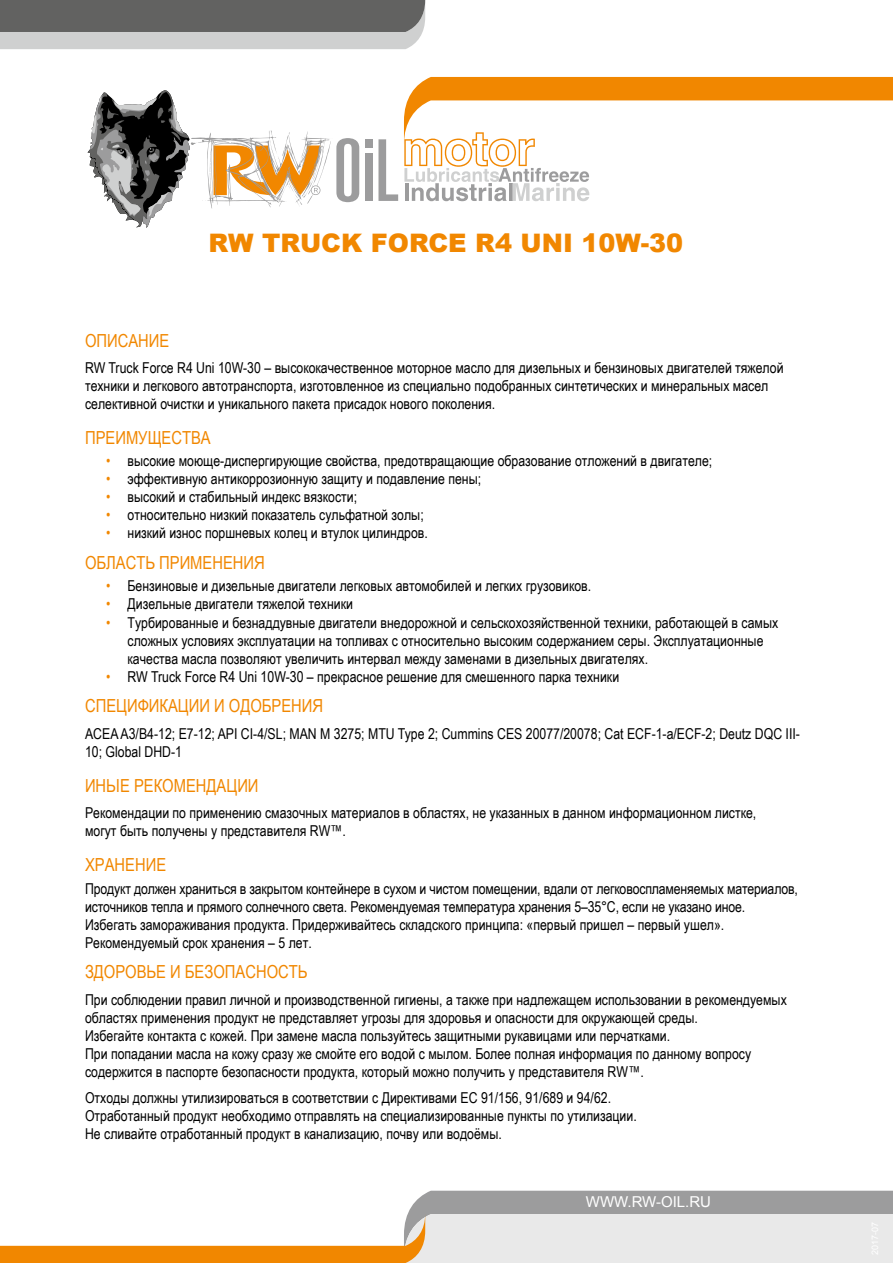
<style>
.page{position:relative;width:893px;height:1263px;background:#fff}
.page>*{position:absolute;margin:0;border:0;box-sizing:border-box;transform-origin:0 0}
.t1{font:900 25.5px "Arial";color:#f18700}
.t2{font:18px "Arial Narrow";color:#f18700}
.t3{font:15px/18px "Arial Narrow";color:#000}
.t4{font:15px "Arial";color:#fff}
.s1{color:#f18700}
</style>
<div class="page">
<svg style="left:0;top:1191px;width:893px;height:72px"></svg>
<svg style="left:88px;top:90px;width:271px;height:138px"></svg>
<svg style="left:378px;top:139px;width:20px;height:62px"></svg>
<div style="left:365px;top:139px;width:8px;height:9px;background:#9c9c9d"></div>
<div style="left:365px;top:153px;width:8px;height:48px;background:#9c9c9d"></div>
<svg style="left:404px;top:77px;width:489px;height:124px"></svg>
<svg style="left:0;top:0;width:425px;height:49px;background:#888988"></svg>
<h1 class="t1" style="left:208px;top:224px;width:476px">RW TRUCK FORCE R4 UNI 10W-30</h1>
<p class="t2" style="left:85px;top:327px;width:86px">Описание</p>
<p class="t3" style="left:85px;top:358px;width:700px">RW Truck Force R4 Uni 10W-30 – высококачественное моторное масло для дизельных и бензиновых двигателей тяжелой техники и легкового автотранспорта, изготовленное из специально подобранных синтетических и минеральных масел селективной очистки и уникального пакета присадок нового поколения.</p>
<p class="t2" style="left:85px;top:425px;width:127px">Преимущества</p>
<p class="t3" style="left:106px;top:452px;width:607px"><span class="s1">•</span> высокие моюще-диспергирующие свойства, предотвращающие образование отложений в двигателе;</p>
<p class="t3" style="left:106px;top:470px;width:376px"><span class="s1">•</span> эффективную антикоррозионную защиту и подавление пены;</p>
<p class="t3" style="left:106px;top:488px;width:252px"><span class="s1">•</span> высокий и стабильный индекс вязкости;</p>
<p class="t3" style="left:106px;top:506px;width:319px"><span class="s1">•</span> относительно низкий показатель сульфатной золы;</p>
<p class="t3" style="left:106px;top:524px;width:323px"><span class="s1">•</span> низкий износ поршневых колец и втулок цилиндров.</p>
<p class="t2" style="left:85px;top:550px;width:181px">Область применения</p>
<p class="t3" style="left:106px;top:577px;width:486px"><span class="s1">•</span> Бензиновые и дизельные двигатели легковых автомобилей и легких грузовиков.</p>
<p class="t3" style="left:106px;top:595px;width:248px"><span class="s1">•</span> Дизельные двигатели тяжелой техники</p>
<p class="t3" style="left:128px;top:613px;width:652px;text-indent:-21px"><span class="s1">•</span> Турбированные и безнаддувные двигатели внедорожной и сельскохозяйственной техники, работающей в самых сложных условиях эксплуатации на топливах с относительно высоким содержанием серы. Эксплуатационные качества масла позволяют увеличить интервал между заменами в дизельных двигателях.</p>
<p class="t3" style="left:106px;top:667px;width:514px"><span class="s1">•</span> RW Truck Force R4 Uni 10W-30 – прекрасное решение для смешенного парка техники</p>
<p class="t2" style="left:85px;top:693px;width:240px">Спецификации и одобрения</p>
<p class="t3" style="left:85px;top:724px;width:716px">ACEA A3/B4-12; E7-12; API CI-4/SL; MAN M 3275; MTU Type 2; Cummins CES 20077/20078; Cat ECF-1-a/ECF-2; Deutz DQC III-<br>10; Global DHD-1</p>
<p class="t2" style="left:85px;top:772px;width:175px">Иные рекомендации</p>
<p class="t3" style="left:85px;top:803px;width:673px">Рекомендации по применению смазочных материалов в областях, не указанных в данном информационном листке, могут быть получены у представителя RW™.</p>
<p class="t2" style="left:85px;top:852px;width:21px">ХРАНЕНИЕ</p>
<p class="t3" style="left:85px;top:879px;width:714px">Продукт должен храниться в закрытом контейнере в сухом и чистом помещении, вдали от легковоспламеняемых материалов, источников тепла и прямого солнечного света. Рекомендуемая температура хранения 5–35°C, если не указано иное.<br>Избегать замораживания продукта. Придерживайтесь складского принципа: «первый пришел – первый ушел».<br>Рекомендуемый срок хранения – 5 лет.</p>
<p class="t2" style="left:85px;top:959px;width:224px">Здоровье и безопасность</p>
<p class="t3" style="left:85px;top:990px;width:703px">При соблюдении правил личной и производственной гигиены, а также при надлежащем использовании в рекомендуемых областях применения продукт не представляет угрозы для здоровья и опасности для окружающей среды.<br>Избегайте контакта с кожей. При замене масла пользуйтесь защитными рукавицами или перчатками.<br>При попадании масла на кожу сразу же смойте его водой с мылом. Более полная информация по данному вопросу содержится в паспорте безопасности продукта, который можно получить у представителя RW™.</p>
<p class="t3" style="left:85px;top:1088px;width:553px">Отходы должны утилизироваться в соответствии с Директивами EC 91/156, 91/689 и 94/62.<br>Отработанный продукт необходимо отправлять на специализированные пункты по утилизации.<br>Не сливайте отработанный продукт в канализацию, почву или водоёмы.</p>
<p class="t4" style="left:586px;top:1192px;width:127px">WWW.RW-OIL.RU</p>
</div>
